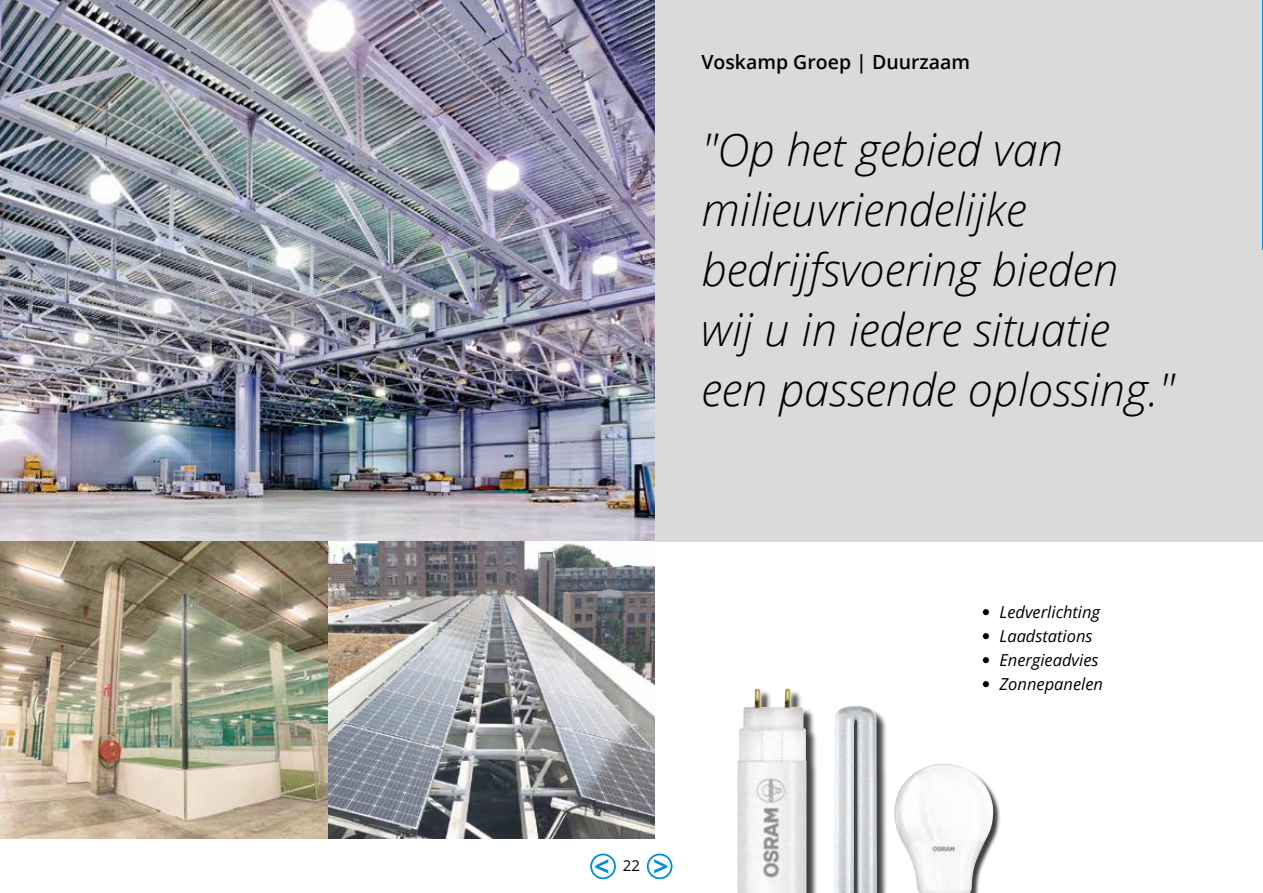
<style>
.page{position:relative;width:1263px;height:893px;background:#fff}
.page>*{position:absolute;margin:0;border:0;box-sizing:border-box;transform-origin:0 0}
.t1{font:italic 300 45px/60px "Open Sans";color:#000}
.t2{font:700 27px "Open Sans";color:#0090d2}
.t3{font:600 19.5px "Open Sans";color:#000}
.t4{font:italic 16.5px "Open Sans";color:#000}
.t5{font:15px "Open Sans";color:#000}
</style>
<div class="page">
<div style="left:655px;top:0;width:608px;height:542px;background:#dadada"></div>
<img style="left:0;top:0;width:655px;height:542px">
<div style="left:895px;top:765px;width:106px;height:128px;background:#000;opacity:.75"></div>
<img style="left:894px;top:764px;width:99px;height:129px">
<div style="left:739px;top:690px;width:78px;height:203px;background:#000;opacity:.75"></div>
<img style="left:737px;top:688px;width:69px;height:205px">
<div style="left:832px;top:707px;width:60px;height:186px;background:#000;opacity:.75"></div>
<img style="left:834px;top:705px;width:43px;height:188px">
<img style="left:0;top:542px;width:655px;height:297px">
<div style="left:647px;top:854px;width:25px;height:25px;border:2px solid #0090d2;border-radius:50%"></div>
<div style="left:590px;top:854px;width:26px;height:25px;border:2px solid #0090d2;border-radius:50%"></div>
<p class="t3" style="left:701px;top:48px;width:270px">Voskamp Groep | Duurzaam</p>
<p class="t1" style="left:701px;top:119px;width:474px">"Op het gebied van milieuvriendelijke bedrijfsvoering bieden wij u in iedere situatie een passende oplossing."</p>
<p class="t2" style="left:594px;top:847px;width:17px">&lt;</p>
<p class="t2" style="left:653px;top:847px;width:17px">&gt;</p>
<p class="t5" style="left:623px;top:855px;width:19px">22</p>
<p class="t4" style="left:982px;top:600px;width:119px">● Ledverlichting</p>
<p class="t4" style="left:982px;top:624px;width:112px">● Laadstations</p>
<p class="t4" style="left:982px;top:648px;width:118px">● Energieadvies</p>
<p class="t4" style="left:982px;top:672px;width:122px">● Zonnepanelen</p>
</div>
